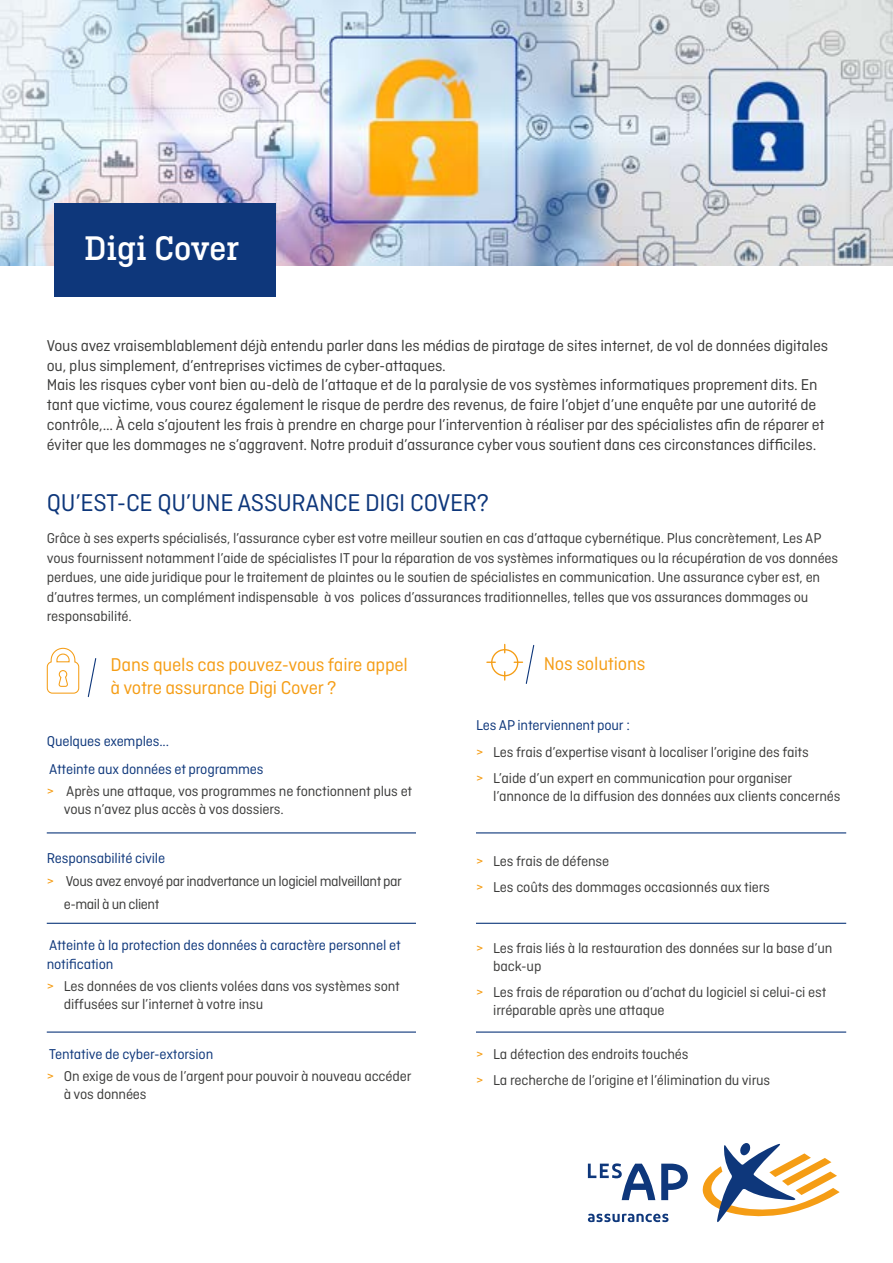
<style>
.page{position:relative;width:893px;height:1263px;background:#fff}
.page>*{position:absolute;margin:0;border:0;box-sizing:border-box;transform-origin:0 0}
.t1{font:500 36px "Ciutadella Slab";color:#fff}
.Titel_1__met_of_zond{font:25.5px "Ciutadella";letter-spacing:-.01em;color:#0e377b}
.Titel_2{font:19.5px/23.4px "Ciutadella";letter-spacing:-.01em;color:#f59d15}
.inleiding__kan_varie{font:16.5px/19.8px "Ciutadella";letter-spacing:-.01em;color:#3c3c3b}
.lopende{font:15px/18px "Ciutadella";letter-spacing:-.01em;color:#3c3c3b}
.lopende-2{font:15px/19.5px "Ciutadella";letter-spacing:-.01em;color:#0e377b}
.lopende-3{font:15px/23.4px "Ciutadella";letter-spacing:-.03em;color:#3c3c3b}
.s1{color:#f59d15}
</style>
<div class="page">
<img style="left:0;top:0;width:893px;height:265px">
<svg style="left:87px;top:658px;width:10px;height:40px"></svg>
<div style="left:491px;top:649px;width:27px;height:27px;border:1px solid #f59d15;border-radius:50%"></div>
<svg style="left:487px;top:661px;width:8px;height:2px"></svg>
<svg style="left:46px;top:647px;width:34px;height:47px"></svg>
<svg style="left:514px;top:644px;width:21px;height:40px"></svg>
<hr style="left:47px;top:832px;width:799px;height:1px;background:#0e377b">
<hr style="left:47px;top:923px;width:799px;height:1px;background:#0e377b">
<hr style="left:47px;top:1031px;width:799px;height:2px;background:#0e377b">
<div style="left:417px;top:824px;width:59px;height:224px;background:#fff"></div>
<div style="left:54px;top:203px;width:222px;height:94px;background:#0e377b"></div>
<svg style="left:588px;top:1214px;width:80px;height:8px"></svg>
<svg style="left:702px;top:1143px;width:138px;height:80px"></svg>
<svg style="left:661px;top:1163px;width:27px;height:37px"></svg>
<svg style="left:588px;top:1163px;width:67px;height:37px"></svg>
<p class="t1" style="left:84px;top:228px;width:157px">Digi Cover</p>
<p class="inleiding__kan_varie" style="left:47px;top:335px;width:783px">Vous avez vraisemblablement déjà entendu parler dans les médias de piratage de sites internet, de vol de données digitales ou, plus simplement, d’entreprises victimes de cyber-attaques.</p>
<p class="inleiding__kan_varie" style="left:47px;top:375px;width:779px">Mais les risques cyber vont bien au-delà de l’attaque et de la paralysie de vos systèmes informatiques proprement dits. En tant que victime, vous courez également le risque de perdre des revenus, de faire l’objet d’une enquête par une autorité de contrôle,... À cela s’ajoutent les frais à prendre en charge pour l’intervention à réaliser par des spécialistes afin de réparer et éviter que les dommages ne s’aggravent. Notre produit d’assurance cyber vous soutient dans ces circonstances difficiles.</p>
<p class="Titel_1__met_of_zond" style="left:47px;top:489px;width:444px">QU’EST-CE QU’UNE ASSURANCE DIGI COVER?</p>
<p class="lopende" style="left:47px;top:528px;width:793px;line-height:19.5px">Grâce à ses experts spécialisés, l’assurance cyber est votre meilleur soutien en cas d’attaque cybernétique. Plus concrètement, Les AP vous fournissent notamment l’aide de spécialistes IT pour la réparation de vos systèmes informatiques ou la récupération de vos données perdues, une aide juridique pour le traitement de plaintes ou le soutien de spécialistes en communication. Une assurance cyber est, en d’autres termes, un complément indispensable à vos polices d’assurances traditionnelles, telles que vos assurances dommages ou responsabilité.</p>
<p class="Titel_2" style="left:111px;top:653px;width:299px">Dans quels cas pouvez-vous faire appel à votre assurance Digi Cover ?</p>
<p class="lopende-2" style="left:47px;top:731px;width:124px">Quelques exemples...</p>
<p class="lopende-2" style="left:49px;top:759px;width:216px">Atteinte aux données et programmes</p>
<p class="lopende" style="left:64px;top:782px;width:350px;text-indent:-17px"><span class="s1">&gt;</span> Après une attaque, vos programmes ne fonctionnent plus et vous n’avez plus accès à vos dossiers.</p>
<p class="lopende-2" style="left:47px;top:848px;width:120px">Responsabilité civile</p>
<p class="lopende-3" style="left:64px;top:869px;width:340px;text-indent:-17px"><span class="s1">&gt;</span> Vous avez envoyé par inadvertance un logiciel malveillant par e-mail à un client</p>
<p class="lopende-2" style="left:47px;top:935px;width:355px">Atteinte à la protection des données à caractère personnel et notification</p>
<p class="lopende" style="left:64px;top:977px;width:338px;text-indent:-17px"><span class="s1">&gt;</span> Les données de vos clients volées dans vos systèmes sont diffusées sur l’internet à votre insu</p>
<p class="lopende-2" style="left:49px;top:1044px;width:166px">Tentative de cyber-extorsion</p>
<p class="lopende" style="left:64px;top:1067px;width:349px;text-indent:-17px"><span class="s1">&gt;</span> On exige de vous de l’argent pour pouvoir à nouveau accéder à vos données</p>
<p class="Titel_2" style="left:544px;top:652px;width:103px">Nos solutions</p>
<p class="lopende-2" style="left:476px;top:715px;width:155px">Les AP interviennent pour :</p>
<p class="lopende" style="left:476px;top:742px;width:334px"><span class="s1">&gt;</span> Les frais d’expertise visant à localiser l’origine des faits</p>
<p class="lopende" style="left:493px;top:769px;width:349px;text-indent:-17px"><span class="s1">&gt;</span> L’aide d’un expert en communication pour organiser l’annonce de la diffusion des données aux clients concernés</p>
<p class="lopende" style="left:476px;top:852px;width:135px"><span class="s1">&gt;</span> Les frais de défense</p>
<p class="lopende" style="left:476px;top:878px;width:295px"><span class="s1">&gt;</span> Les coûts des dommages occasionnés aux tiers</p>
<p class="lopende" style="left:493px;top:939px;width:341px;text-indent:-17px"><span class="s1">&gt;</span> Les frais liés à la restauration des données sur la base d’un back-up</p>
<p class="lopende" style="left:493px;top:983px;width:335px;text-indent:-17px"><span class="s1">&gt;</span> Les frais de réparation ou d’achat du logiciel si celui-ci est irréparable après une attaque</p>
<p class="lopende" style="left:476px;top:1045px;width:214px"><span class="s1">&gt;</span> La détection des endroits touchés</p>
<p class="lopende" style="left:476px;top:1071px;width:296px"><span class="s1">&gt;</span> La recherche de l’origine et l’élimination du virus</p>
</div>
